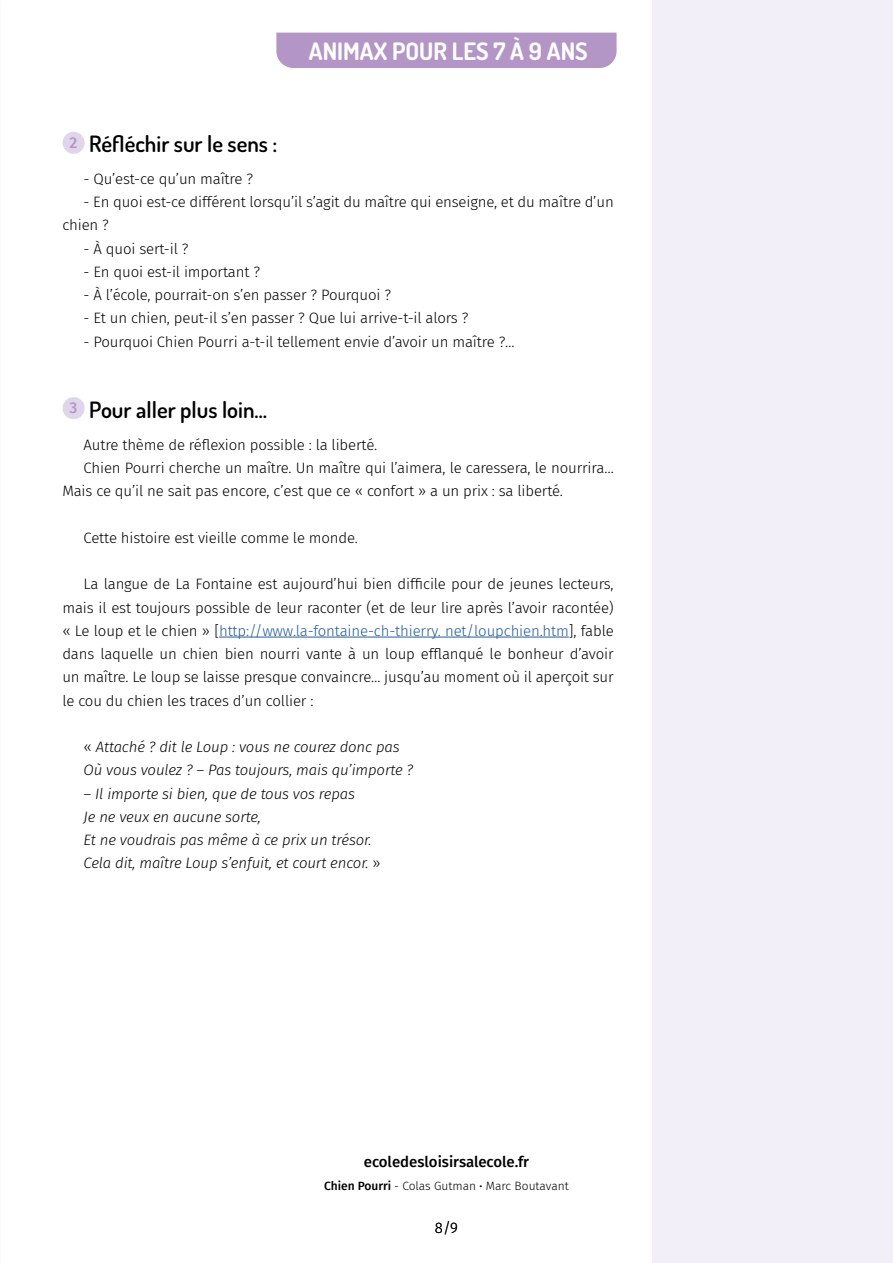
<style>
.page{position:relative;width:893px;height:1263px;background:#fff}
.page>*{position:absolute;margin:0;border:0;box-sizing:border-box;transform-origin:0 0}
.t1{font:700 24px "Dosis";color:#fff}
.t2{font:600 22.5px "Dosis";color:#000}
.t3{font:300 15px/23.2px "Fira Sans";letter-spacing:-.01em;color:#000}
.t4{font:italic 300 15px/23.2px "Fira Sans";letter-spacing:-.01em;color:#000}
.t5{font:500 15px "Fira Sans";color:#000}
.t6{font:300 12px "Fira Sans";color:#000}
.s1{color:#275b9b}
.s2{font-style:normal}
.s3{font-weight:500}
</style>
<div class="page">
<div style="left:652px;top:0;width:241px;height:1263px;background:#f3eff8"></div>
<div style="left:276px;top:33px;width:341px;height:35px;background:#b496c6"></div>
<hr style="left:219px;top:637px;width:350px;height:1px;background:#275b9b">
<div style="left:63px;top:132px;width:22px;height:22px;background:#e0d5eb;border-radius:50%"></div>
<div style="left:63px;top:397px;width:22px;height:22px;background:#e0d5eb;border-radius:50%"></div>
<h1 class="t1" style="left:309px;top:35px;width:280px">ANIMAX POUR LES 7 À 9 ANS</h1>
<h2 class="t2" style="left:70px;top:129px;width:209px"><sup>2</sup> Réfléchir sur le sens :</h2>
<p class="t3" style="left:84px;top:167px;width:171px">- Qu’est-ce qu’un maître ?</p>
<p class="t3" style="left:62px;top:190px;width:553px;text-indent:21px">- En quoi est-ce différent lorsqu’il s’agit du maître qui enseigne, et du maître d’un chien ?</p>
<p class="t3" style="left:84px;top:237px;width:106px">- À quoi sert-il ?</p>
<p class="t3" style="left:84px;top:260px;width:178px">- En quoi est-il important ?</p>
<p class="t3" style="left:84px;top:283px;width:309px">- À l’école, pourrait-on s’en passer ? Pourquoi ?</p>
<p class="t3" style="left:84px;top:306px;width:386px">- Et un chien, peut-il s’en passer ? Que lui arrive-t-il alors ?</p>
<p class="t3" style="left:84px;top:330px;width:433px">- Pourquoi Chien Pourri a-t-il tellement envie d’avoir un maître ?…</p>
<h2 class="t2" style="left:70px;top:395px;width:199px"><sup>3</sup> Pour aller plus loin…</h2>
<p class="t3" style="left:84px;top:433px;width:295px">Autre thème de réflexion possible : la liberté.</p>
<p class="t3" style="left:84px;top:456px;width:532px">Chien Pourri cherche un maître. Un maître qui l’aimera, le caressera, le nourrira…</p>
<p class="t3" style="left:62px;top:479px;width:502px">Mais ce qu’il ne sait pas encore, c’est que ce « confort » a un prix : sa liberté.</p>
<p class="t3" style="left:84px;top:526px;width:276px">Cette histoire est vieille comme le monde.</p>
<p class="t3" style="left:62px;top:572px;width:553px;text-align:justify;text-indent:21px">La langue de La Fontaine est aujourd’hui bien difficile pour de jeunes lecteurs, mais il est toujours possible de leur raconter (et de leur lire après l’avoir racontée) « Le loup et le chien » [<span class="s1">http://www.la-fontaine-ch-thierry. net/loupchien.htm</span>], fable dans laquelle un chien bien nourri vante à un loup efflanqué le bonheur d’avoir un maître. Le loup se laisse presque convaincre… jusqu’au moment où il aperçoit sur le cou du chien les traces d’un collier :</p>
<p class="t4" style="left:84px;top:735px;width:331px"><span class="s2">«</span> Attaché ? dit le Loup : vous ne courez donc pas<br>Où vous voulez ? – Pas toujours, mais qu’importe ?</p>
<p class="t4" style="left:84px;top:782px;width:299px">– Il importe si bien, que de tous vos repas<br>Je ne veux en aucune sorte,<br>Et ne voudrais pas même à ce prix un trésor.<br>Cela dit, maître Loup s’enfuit, et court encor. <span class="s2">»</span></p>
<p class="t5" style="left:364px;top:1150px;width:167px">ecoledesloisirsalecole.fr</p>
<p class="t6" style="left:324px;top:1177px;width:246px"><span class="s3">Chien Pourri</span> - Colas Gutman <span class="s3">·</span> Marc Boutavant</p>
<p class="t3" style="left:435px;top:1216px;width:25px">8/9</p>
</div>
